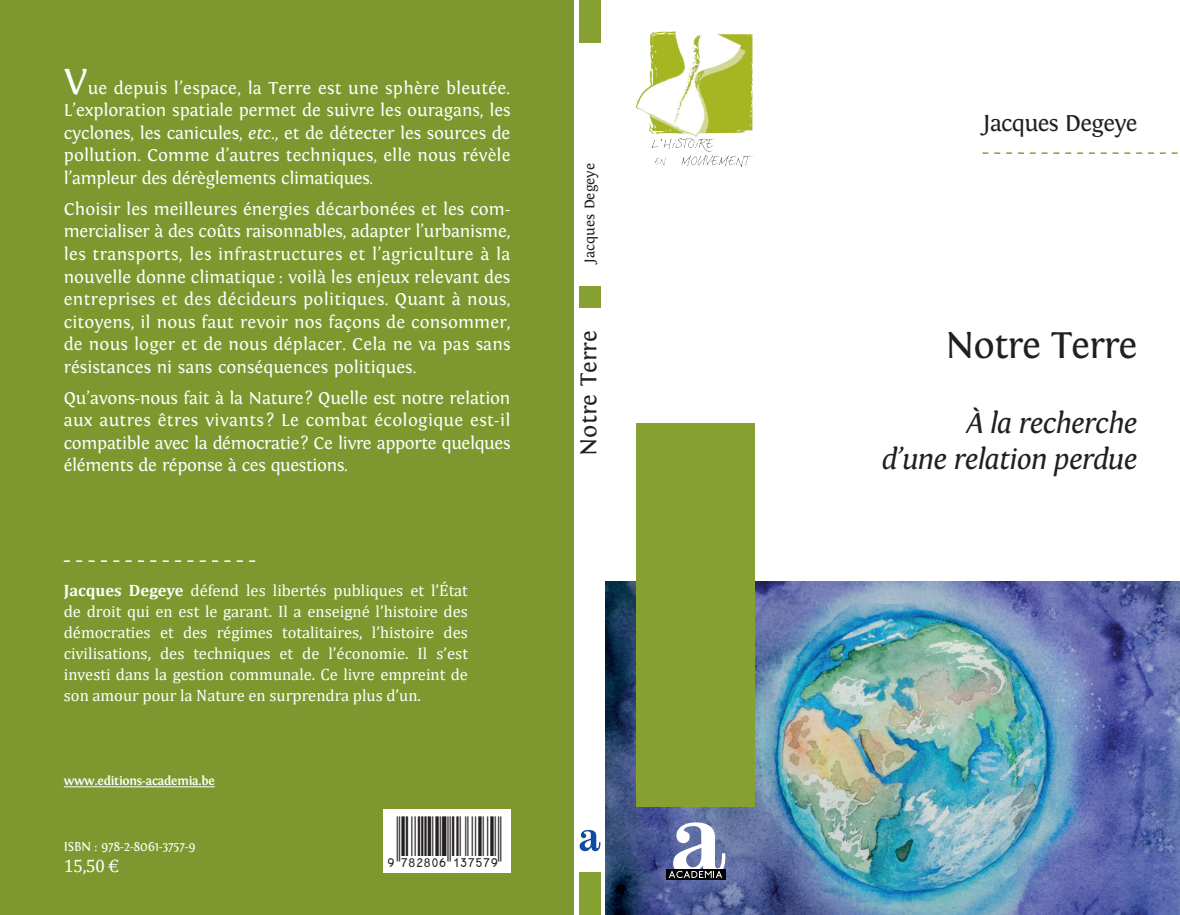
<style>
.page{position:relative;width:1180px;height:915px;background:#fff}
.page>*{position:absolute;margin:0;border:0;box-sizing:border-box;transform-origin:0 0}
.t1{font:39px "Fontin";letter-spacing:-.03em;color:#231f20}
.t2{font:italic 30px/36px "Fontin";letter-spacing:-.025em;color:#231f20;text-align:right}
.auteur{font:24px "Fontin";letter-spacing:-.03em;color:#231f20}
.auteur-2{font:24px "Fontin";color:#231f20}
.t3{font:18px/22.5px "Fontin";letter-spacing:-.02em;color:#fff;text-align:justify}
.t4{font:18px "Cambria";color:#fff}
.résume{font:16.5px/21px "Cambria";color:#fff;text-align:justify}
.t5{font:14.7px "Fontin";color:#231f20}
.t6{font:13.5px "Fontin";letter-spacing:-.02em;color:#fff}
.t7{font:700 12.75px "Fontin";letter-spacing:-.02em;color:#fff}
.s1{font-size:37.5px}
.s2{font-style:italic}
.s3{font-weight:700}
</style>
<div class="page">
<div style="left:0;top:0;width:574px;height:914px;background:#7e982f"></div>
<svg style="left:64px;top:560px;width:191px;height:1px"></svg>
<hr style="left:64px;top:786px;width:151px;height:1px;background:#fff">
<div style="left:383px;top:808px;width:127px;height:64px;background:#fff"></div>
<img style="left:605px;top:581px;width:574px;height:333px">
<div style="left:636px;top:423px;width:118px;height:383px;background:#86a032"></div>
<svg style="left:982px;top:152px;width:196px;height:2px"></svg>
<img style="left:635px;top:31px;width:118px;height:136px">
<div style="left:579px;top:872px;width:21px;height:42px;background:#86a032"></div>
<div style="left:579px;top:0;width:21px;height:43px;background:#86a032"></div>
<div style="left:579px;top:286px;width:21px;height:21px;background:#86a032"></div>
<svg style="left:666px;top:868px;width:59px;height:11px"></svg>
<svg style="left:668px;top:822px;width:57px;height:55px"></svg>
<svg style="left:579px;top:829px;width:21px;height:21px"></svg>
<p class="t3" style="left:64px;top:77px;width:448px"><span class="s1">V</span>ue depuis l’espace, la Terre est une sphère bleutée.<br>L’exploration spatiale permet de suivre les ouragans, les cyclones, les canicules, <span class="s2">etc</span>., et de détecter les sources de pollution. Comme d’autres techniques, elle nous révèle l’ampleur des dérèglements climatiques.</p>
<p class="t3" style="left:64px;top:198px;width:448px">Choisir les meilleures énergies décarbonées et les com&shy;mercialiser à des coûts raisonnables, adapter l’urbanisme, les transports, les infrastructures et l’agriculture à la nouvelle donne climatique : voilà les enjeux relevant des entreprises et des décideurs politiques. Quant à nous, citoyens, il nous faut revoir nos façons de consommer, de nous loger et de nous déplacer. Cela ne va pas sans résistances ni sans conséquences politiques.</p>
<p class="t3" style="left:64px;top:387px;width:448px">Qu’avons-nous fait à la Nature? Quelle est notre relation aux autres êtres vivants ? Le combat écologique est-il compatible avec la démocratie? Ce livre apporte quelques éléments de réponse à ces questions.</p>
<p class="résume" style="left:64px;top:579px;width:405px"><span class="s3">Jacques Degeye</span> défend les libertés publiques et l’État de droit qui en est le garant. Il a enseigné l’histoire des démocraties et des régimes totalitaires, l’histoire des civilisations, des techniques et de l’économie. Il s’est investi dans la gestion communale. Ce livre empreint de son amour pour la Nature en surprendra plus d’un.</p>
<p class="t7" style="left:64px;top:773px;width:153px">www.editions-academia.be</p>
<p class="t6" style="left:64px;top:838px;width:134px">ISBN : 978-2-8061-3757-9</p>
<p class="t4" style="left:64px;top:855px;width:57px">15,50 €</p>
<p class="t5" style="left:581px;top:263px;width:101px;rotate:-90deg">Jacques Degeye</p>
<p class="auteur-2" style="left:575px;top:455px;width:127px;rotate:-90deg">Notre Terre</p>
<p class="auteur" style="left:983px;top:110px;width:156px">Jacques Degeye</p>
<p class="t1" style="left:945px;top:324px;width:194px">Notre Terre</p>
<p class="t2" style="left:881px;top:405px;width:257px">À la recherche<br>d’une relation perdue</p>
</div>
